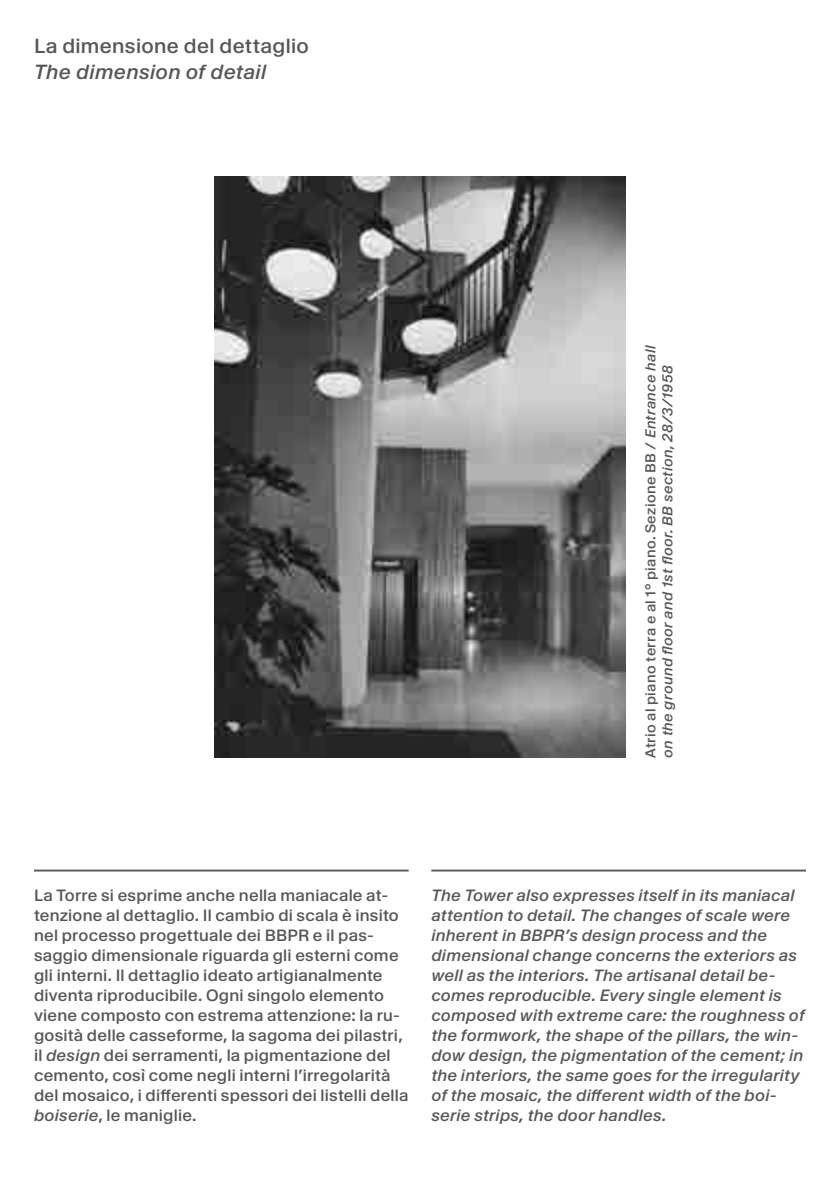
<style>
.page{position:relative;width:840px;height:1191px;background:#fff}
.page>*{position:absolute;margin:0;border:0;box-sizing:border-box;transform-origin:0 0}
.t1{font:20px "KMR Waldenburg Halbfett";letter-spacing:.015em;color:#575756}
.t2{font:20px "KMR Waldenburg Halbfett Kursiv";letter-spacing:.02em;color:#575756}
.t3{font:16px/20px "KMR Waldenburg Halbfett";letter-spacing:.015em;color:#575756}
.t4{font:16px/20px "KMR Waldenburg Halbfett Kursiv";letter-spacing:.015em;color:#575756}
.t5{font:14px "KMR Waldenburg Halbfett";letter-spacing:.03em;color:#575756}
.t6{font:14px "KMR Waldenburg Halbfett Kursiv";letter-spacing:.03em;color:#575756}
.s1{font-family:"KMR Waldenburg Halbfett Kursiv"}
</style>
<div class="page">
<img style="left:215px;top:176px;width:410px;height:581px">
<hr style="left:34px;top:869px;width:374px;height:2px;background:#575756">
<hr style="left:431px;top:869px;width:374px;height:2px;background:#575756">
<p class="t1" style="left:34px;top:33px;width:276px">La dimensione del dettaglio</p>
<p class="t2" style="left:34px;top:59px;width:233px">The dimension of detail</p>
<p class="t5" style="left:640px;top:757px;width:414px;rotate:-90deg">Atrio al piano terra e al 1° piano. Sezione BB / <span class="s1">Entrance hall</span></p>
<p class="t6" style="left:657px;top:757px;width:393px;rotate:-90deg">on the ground floor and 1st floor. BB section, 28/3/1958</p>
<p class="t3" style="left:34px;top:885px;width:376px">La Torre si esprime anche nella maniacale at&shy;tenzione al dettaglio. Il cambio di scala è insito nel processo progettuale dei BBPR e il pas&shy;saggio dimensionale riguarda gli esterni come gli interni. Il dettaglio ideato artigianalmente diventa riproducibile. Ogni singolo elemento viene composto con estrema attenzione: la ru&shy;gosità delle casseforme, la sagoma dei pilastri, il <span class="s1">design</span> dei serramenti, la pigmentazione del cemento, così come negli interni l’irregolarità del mosaico, i differenti spessori dei listelli della <span class="s1">boiserie</span>, le maniglie.</p>
<p class="t4" style="left:431px;top:885px;width:374px">The Tower also expresses itself in its maniacal attention to detail. The changes of scale were inherent in BBPR’s design process and the dimensional change concerns the exteriors as well as the interiors. The artisanal detail be&shy;comes reproducible. Every single element is composed with extreme care: the roughness of the formwork, the shape of the pillars, the win&shy;dow design, the pigmentation of the cement; in the interiors, the same goes for the irregularity of the mosaic, the different width of the boi&shy;serie strips, the door handles.</p>
</div>
